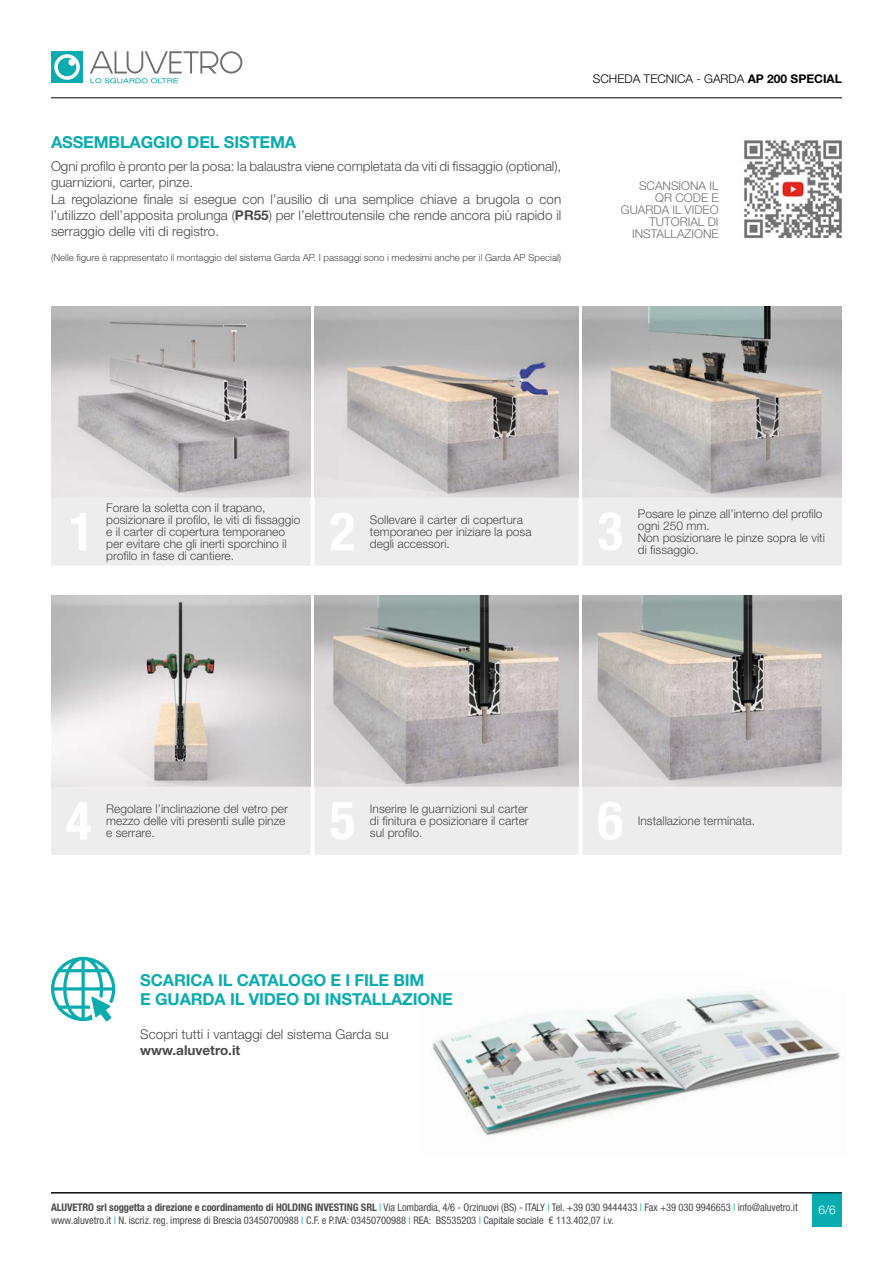
<style>
.page{position:relative;width:893px;height:1263px;background:#fff}
.page>*{position:absolute;margin:0;border:0;box-sizing:border-box;transform-origin:0 0}
.t1{font:700 16.5px/19.8px "Helvetica Neue LT Std";letter-spacing:-.01em;color:#0aacaf}
.t2{font:300 13.5px/16.2px "Helvetica Neue LT Std";color:#4a4a49}
.t3{font:700 13.5px "Helvetica Neue LT Std";color:#4a4a49}
.t4{font:300 12px/12px "Helvetica Neue LT Std";color:#4a4a49}
.t5{font:300 12px/12px "Helvetica Neue LT Std";color:#706f6f;text-align:right}
.t6{font:300 12px "Helvetica Neue LT Std";color:#000}
.t7{font:300 12px "Helvetica Neue LT Std";color:#fff}
.t8{font:condensed 10.5px/12.6px "Helvetica Neue LT Std";letter-spacing:-.005em;color:#4a4a49}
.t9{font:300 9.75px "Helvetica Neue LT Std";color:#4a4a49}
.s1{font-weight:700}
.s2{color:#0aacaf}
</style>
<div class="page">
<img style="left:432px;top:991px;width:409px;height:145px">
<svg style="left:90px;top:51px;width:152px;height:32px"></svg>
<svg style="left:51px;top:51px;width:32px;height:32px"></svg>
<hr style="left:51px;top:97px;width:791px;height:1px;background:#000">
<img style="left:744px;top:140px;width:98px;height:99px">
<img style="left:51px;top:306px;width:259px;height:191px">
<img style="left:315px;top:306px;width:263px;height:191px">
<img style="left:583px;top:306px;width:259px;height:191px">
<img style="left:583px;top:595px;width:259px;height:192px">
<img style="left:315px;top:595px;width:263px;height:192px">
<img style="left:51px;top:595px;width:259px;height:192px">
<div style="left:51px;top:497px;width:791px;height:69px;background:#ededed"></div>
<div style="left:51px;top:787px;width:791px;height:68px;background:#ededed"></div>
<svg style="left:51px;top:957px;width:64px;height:64px"></svg>
<div style="left:812px;top:1193px;width:30px;height:34px;background:#0aacaf"></div>
<hr style="left:51px;top:1192px;width:791px;height:1px;background:#000">
<h1 class="t1" style="left:51px;top:132px;width:247px">ASSEMBLAGGIO DEL SISTEMA</h1>
<p class="t2" style="left:51px;top:158px;width:512px">Ogni profilo è pronto per la posa: la balaustra viene completata da viti di fissaggio (optional), guarnizioni, carter, pinze.<br>La regolazione finale si esegue con l’ausilio di una semplice chiave a brugola o con l’utilizzo dell’apposita prolunga (<span class="s1">PR55</span>) per l’elettroutensile che rende ancora più rapido il serraggio delle viti di registro.</p>
<p class="t9" style="left:51px;top:251px;width:512px">(Nelle figure è rappresentato il montaggio del sistema Garda AP. I passaggi sono i medesimi anche per il Garda AP Special)</p>
<p class="t6" style="left:593px;top:71px;width:250px">SCHEDA TECNICA - GARDA <span class="s1">AP 200 SPECIAL</span></p>
<p class="t5" style="left:621px;top:179px;width:99px">SCANSIONA IL<br>QR CODE E<br>GUARDA IL VIDEO<br>TUTORIAL DI<br>INSTALLAZIONE</p>
<p class="t4" style="left:106px;top:501px;width:196px">Forare la soletta con il trapano, posizionare il profilo, le viti di fissaggio e il carter di copertura temporaneo per evitare che gli inerti sporchino il profilo in fase di cantiere.</p>
<p class="t4" style="left:370px;top:513px;width:163px">Sollevare il carter di copertura temporaneo per iniziare la posa degli accessori.</p>
<p class="t4" style="left:638px;top:507px;width:189px">Posare le pinze all’interno del profilo ogni 250 mm.<br>Non posizionare le pinze sopra le viti di fissaggio.</p>
<p class="t4" style="left:106px;top:802px;width:183px">Regolare l’inclinazione del vetro per mezzo delle viti presenti sulle pinze e serrare.</p>
<p class="t4" style="left:370px;top:802px;width:160px;text-align:justify">Inserire le guarnizioni sul carter di finitura e posizionare il carter sul profilo.</p>
<h1 class="t1" style="left:140px;top:969px;width:314px">SCARICA IL CATALOGO E I FILE BIM<br>E GUARDA IL VIDEO DI INSTALLAZIONE</h1>
<p class="t2" style="left:140px;top:1025px;width:250px">Scopri tutti i vantaggi del sistema Garda su</p>
<p class="t3" style="left:140px;top:1042px;width:101px">www.aluvetro.it</p>
<p class="t4" style="left:638px;top:814px;width:119px">Installazione terminata.</p>
<p class="t8" style="left:51px;top:1201px;width:748px"><span class="s1">ALUVETRO srl soggetta a direzione e coordinamento di HOLDING INVESTING SRL</span> <span class="s2">|</span> Via Lombardia, 4/6 - Orzinuovi (BS) - ITALY <span class="s2">|</span> Tel. +39 030 9444433 <span class="s2">|</span> Fax +39 030 9946653 <span class="s2">|</span> info@aluvetro.it www.aluvetro.it <span class="s2">|</span> N. iscriz. reg. imprese di Brescia 03450700988 <span class="s2">|</span> C.F. e P.IVA: 03450700988 <span class="s2">|</span> REA: BS535203 <span class="s2">|</span> Capitale sociale € 113.402,07 i.v.</p>
<p class="t7" style="left:818px;top:1202px;width:19px">6/6</p>
</div>
